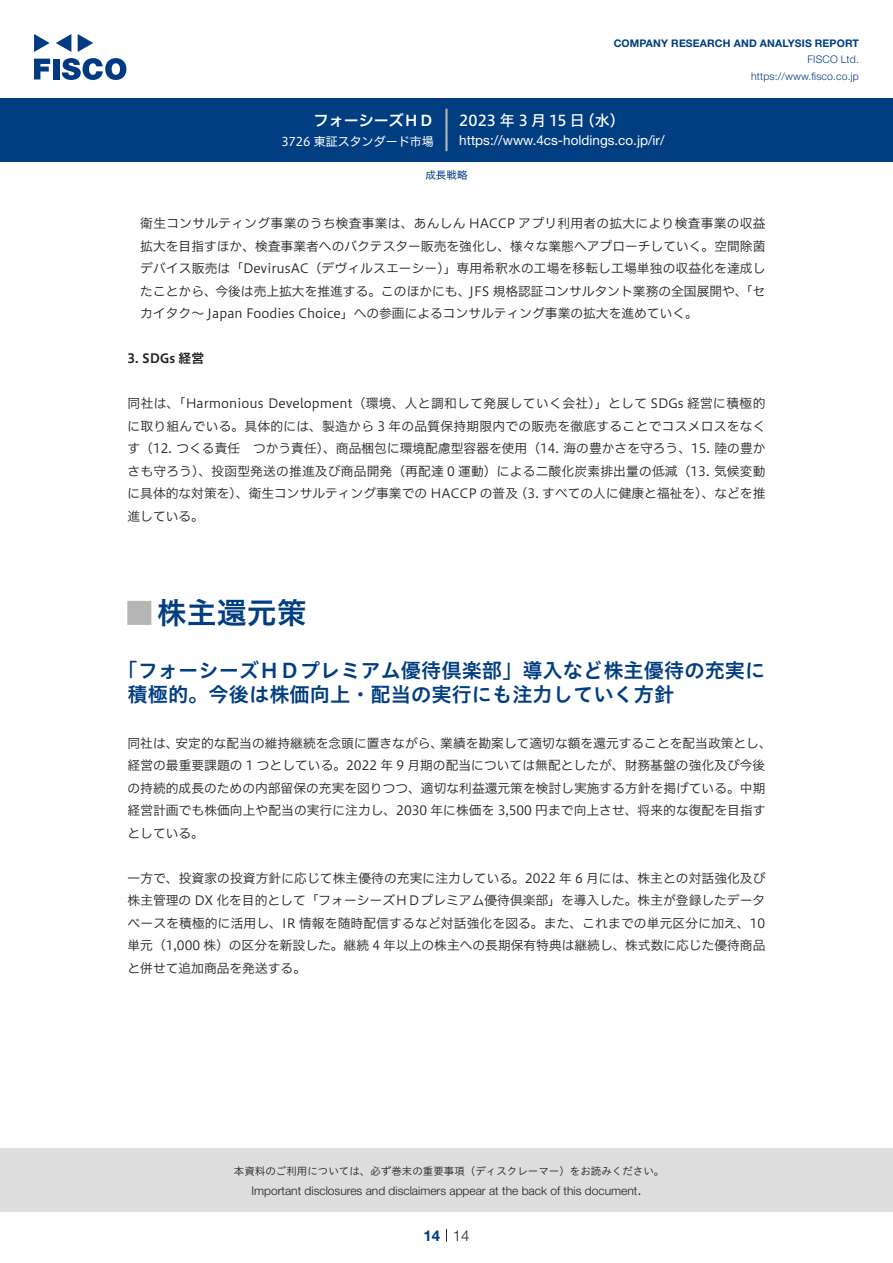
<style>
.page{position:relative;width:893px;height:1263px;background:#fff}
.page>*{position:absolute;margin:0;border:0;box-sizing:border-box;transform-origin:0 0}
.t1{font:30px "Hiragino UD Sans Std N W6";color:#003d81}
.t2{font:24px "Hiragino UD Sans Std N W6";color:#b5b5b6}
.t3{font:20.25px/24px "Hiragino UD Sans Std W6";color:#003d81}
.t4{font:15px "Hiragino UD Sans F Std N W5";letter-spacing:.005em;color:#fff}
.t5{font:15px "Hiragino UD Sans F Std N W6";color:#fff}
.t6{font:300 15px "Helvetica Neue LT Std";color:#231f20}
.t7{font:700 15px "Helvetica Neue LT Std";color:#003d81}
.t8{font:13.5px "Helvetica Neue LT Std";color:#fff}
.t9{font:12.75px/22.5px "Hiragino UD Sans F Std N W3";color:#231f20;text-align:justify}
.t10{font:12.75px "Hiragino UD Sans F Std N W6";color:#231f20}
.t11{font:300 12px "Helvetica Neue LT Std";color:#231f20}
.t12{font:12px "Hiragino UD Sans F Std N W4";color:#fff}
.t13{font:10.5px "Hiragino UD Sans Std W3";color:#231f20}
.t14{font:700 10.5px "Helvetica Neue LT Std";letter-spacing:.015em;color:#003d81}
.t15{font:300 10.5px/16.5px "Helvetica Neue LT Std";letter-spacing:.015em;color:#003d81;text-align:right}
.t16{font:10.5px "Hiragino UD Sans F Std N W4";color:#003d81}
</style>
<div class="page">
<div style="left:0;top:1148px;width:893px;height:64px;background:#ddd"></div>
<svg style="left:34px;top:59px;width:16px;height:20px"></svg>
<div style="left:53px;top:59px;width:6px;height:20px;background:#003a83"></div>
<svg style="left:62px;top:58px;width:64px;height:22px"></svg>
<svg style="left:34px;top:34px;width:16px;height:18px"></svg>
<svg style="left:78px;top:34px;width:15px;height:18px"></svg>
<svg style="left:56px;top:34px;width:15px;height:18px"></svg>
<div style="left:0;top:98px;width:893px;height:64px;background:#003d81"></div>
<hr style="left:445px;top:109px;width:3px;height:42px;background:#b5b5b6">
<svg style="left:446px;top:1229px;width:1px;height:13px"></svg>
<p class="t5" style="left:314px;top:109px;width:122px">フォーシーズＨＤ</p>
<p class="t12" style="left:281px;top:132px;width:154px">3726 東証スタンダード市場</p>
<p class="t14" style="left:614px;top:37px;width:247px">COMPANY RESEARCH AND ANALYSIS REPORT</p>
<p class="t15" style="left:751px;top:51px;width:109px">FISCO Ltd. https://www.fisco.co j p.</p>
<p class="t4" style="left:580px;top:109px;width:46px">（水(</p>
<p class="t4" style="left:459px;top:109px;width:127px">2023 年 3 月 15 日</p>
<p class="t8" style="left:459px;top:132px;width:207px">https://www.4cs-holdings. c o j p. /i r/</p>
<p class="t16" style="left:425px;top:167px;width:43px">成長戦略</p>
<p class="t9" style="left:140px;top:211px;width:627px">衛生コンサルティング事業のうち検査事業は、あんしん HACCP アプリ利用者の拡大により検査事業の収益拡大を目指すほか、検査事業者へのバクテスター販売を強化し、様々な業態へアプローチしていく。空間除菌デバイス販売は「DevirusAC（デヴィルスエーシー）」専用希釈水の工場を移転し工場単独の収益化を達成したことから、今後は売上拡大を推進する。このほかにも、JFS 規格認証コンサルタント業務の全国展開や、「セカイタク～ Japan Foodies Choice」への参画によるコンサルティング事業の拡大を進めていく。</p>
<p class="t10" style="left:128px;top:349px;width:78px">3. SDGs 経営</p>
<p class="t9" style="left:128px;top:391px;width:639px">同社は、「Harmonious Development（環境、人と調和して発展していく会社）」として SDGs 経営に積極的に取り組んでいる。具体的には、製造から 3 年の品質保持期限内での販売を徹底することでコスメロスをなくす（12. つくる責任　つかう責任）、商品梱包に環境配慮型容器を使用（14. 海の豊かさを守ろう、15. 陸の豊かさも守ろう）、投函型発送の推進及び商品開発（再配達 0 運動）による二酸化炭素排出量の低減（13. 気候変動に具体的な対策を）、衛生コンサルティング事業での HACCP の普及 (3. すべての人に健康と福祉を）、などを推進している。</p>
<h1 class="t1" style="left:157px;top:590px;width:151px">株主還元策</h1>
<h2 class="t2" style="left:128px;top:594px;width:25px">█</h2>
<h3 class="t3" style="left:128px;top:657px;width:639px;text-indent:-10px">「フォーシーズＨＤプレミアム優待倶楽部」導入など株主優待の充実に積極的。今後は株価向上・配当の実行にも注力していく方針</h3>
<p class="t9" style="left:440px;top:731px;width:333px">業績を勘案して適切な額を還元することを配当政策とし、</p>
<p class="t9" style="left:176px;top:731px;width:269px">安定的な配当の維持継続を念頭に置きながら、</p>
<p class="t9" style="left:128px;top:731px;width:639px;text-align:left">同社は、<br>経営の最重要課題の 1 つとしている。2022 年 9 月期の配当については無配としたが、財務基盤の強化及び今後の持続的成長のための内部留保の充実を図りつつ、適切な利益還元策を検討し実施する方針を掲げている。中期経営計画でも株価向上や配当の実行に注力し、2030 年に株価を 3,500 円まで向上させ、将来的な復配を目指すとしている。</p>
<p class="t9" style="left:128px;top:866px;width:639px">一方で、投資家の投資方針に応じて株主優待の充実に注力している。2022 年 6 月には、株主との対話強化及び株主管理の DX 化を目的として「フォーシーズＨＤプレミアム優待倶楽部」を導入した。株主が登録したデータベースを積極的に活用し、IR 情報を随時配信するなど対話強化を図る。また、これまでの単元区分に加え、10単元（1,000 株）の区分を新設した。継続 4 年以上の株主への長期保有特典は継続し、株式数に応じた優待商品と併せて追加商品を発送する。</p>
<p class="t13" style="left:234px;top:1163px;width:432px">本資料のご利用については、必ず巻末の重要事項（ディスクレーマー）をお読みください。</p>
<p class="t6" style="left:637px;top:1180px;width:6px">.</p>
<p class="t11" style="left:251px;top:1183px;width:387px">Important disclosures and disclaimers appear at the back of this document</p>
<p class="t7" style="left:423px;top:1226px;width:18px">14</p>
<p class="t6" style="left:453px;top:1226px;width:18px">14</p>
</div>
